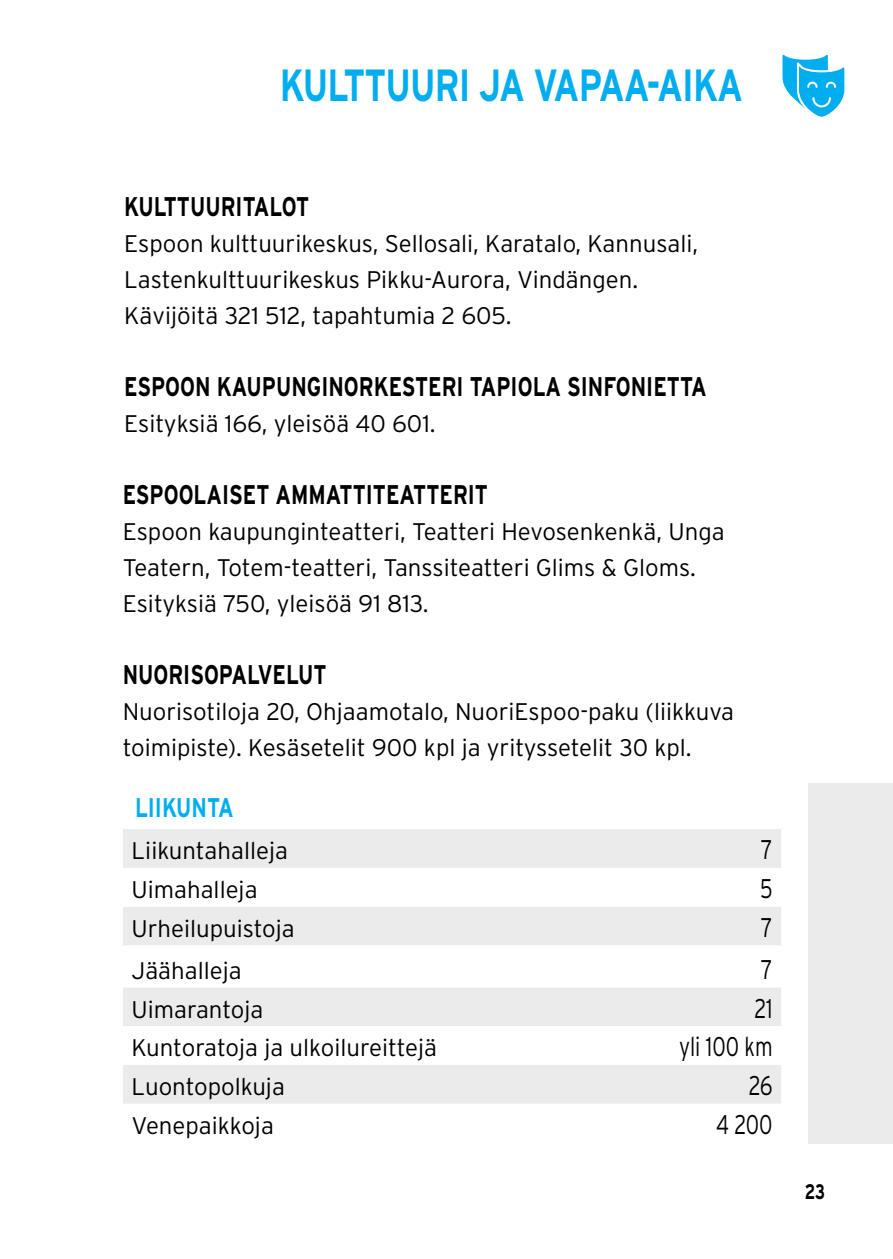
<style>
.page{position:relative;width:893px;height:1259px;background:#fff}
.page>*{position:absolute;margin:0;border:0;box-sizing:border-box;transform-origin:0 0}
.t1{font:700 45px "Interstate";letter-spacing:-.025em;color:#00aeef;scale:.77 1}
.t2{font:700 27px "Interstate";color:#000;scale:.77 1}
.t3{font:300 27px "Interstate";color:#000;scale:.77 1}
.t4{font:700 27px "Interstate";color:#00aeef;scale:.77 1}
.t5{font:300 24px/36px "Interstate";color:#000}
.t6{font:700 21px "Interstate";color:#000;scale:.73 1}
</style>
<div class="page">
<div style="left:808px;top:783px;width:85px;height:360px;background:#ebebec"></div>
<div style="left:123px;top:829px;width:658px;height:39px;background:#ebebec"></div>
<svg style="left:123px;top:907px;width:658px;height:197px;fill:#ebebec"></svg>
<svg style="left:782px;top:55px;width:62px;height:62px"></svg>
<h1 class="t1" style="left:280px;top:60px;width:603px">KULTTUURI JA VAPAA-AIKA</h1>
<p class="t2" style="left:124px;top:191px;width:242px">KULTTUURITALOT</p>
<p class="t5" style="left:124px;top:225px;width:575px">Espoon kulttuurikeskus, Sellosali, Karatalo, Kannusali,<br>Lastenkulttuurikeskus Pikku-Aurora, Vindängen.<br>Kävijöitä 321 512, tapahtumia 2 605.</p>
<p class="t2" style="left:124px;top:371px;width:758px">ESPOON KAUPUNGINORKESTERI TAPIOLA SINFONIETTA</p>
<p class="t5" style="left:124px;top:405px;width:313px">Esityksiä 166, yleisöä 40 601.</p>
<p class="t2" style="left:123px;top:479px;width:474px">ESPOOLAISET AMMATTITEATTERIT</p>
<p class="t5" style="left:123px;top:513px;width:604px">Espoon kaupunginteatteri, Teatteri Hevosenkenkä, U nga<br>Teatern, Totem-teatteri, Tanssiteatteri Glims &amp; Gloms.<br>Esityksiä 750, yleisöä 91 813.</p>
<p class="t2" style="left:123px;top:659px;width:266px">N UORISOPALVELUT</p>
<p class="t5" style="left:123px;top:693px;width:613px">Nuorisotiloja 20, Ohjaamotalo, NuoriEspoo-paku (liikkuva toimipiste). Kesäsetelit 900 kpl ja yrityssetelit 30 kpl.</p>
<p class="t4" style="left:135px;top:792px;width:130px">LIIKUNTA</p>
<p class="t5" style="left:132px;top:832px;width:158px">Liikuntahalleja</p>
<p class="t3" style="left:761px;top:834px;width:17px">7</p>
<p class="t5" style="left:132px;top:871px;width:128px">Uimahalleja</p>
<p class="t3" style="left:760px;top:873px;width:18px">5</p>
<p class="t5" style="left:132px;top:910px;width:165px">U rheilupuistoja</p>
<p class="t3" style="left:761px;top:912px;width:17px">7</p>
<p class="t5" style="left:132px;top:952px;width:112px">Jäähalleja</p>
<p class="t3" style="left:761px;top:954px;width:17px">7</p>
<p class="t5" style="left:132px;top:991px;width:133px">U imarantoja</p>
<p class="t3" style="left:754px;top:993px;width:25px">21</p>
<p class="t5" style="left:132px;top:1029px;width:307px">Kuntoratoja ja ulkoilureittejä</p>
<p class="t3" style="left:679px;top:1031px;width:123px">yli 100 km</p>
<p class="t5" style="left:132px;top:1068px;width:155px">Luontopolkuja</p>
<p class="t3" style="left:749px;top:1070px;width:32px">26</p>
<p class="t5" style="left:132px;top:1107px;width:144px">Venepaikkoja</p>
<p class="t3" style="left:716px;top:1109px;width:75px">4 200</p>
<p class="t6" style="left:805px;top:1180px;width:29px">23</p>
</div>
